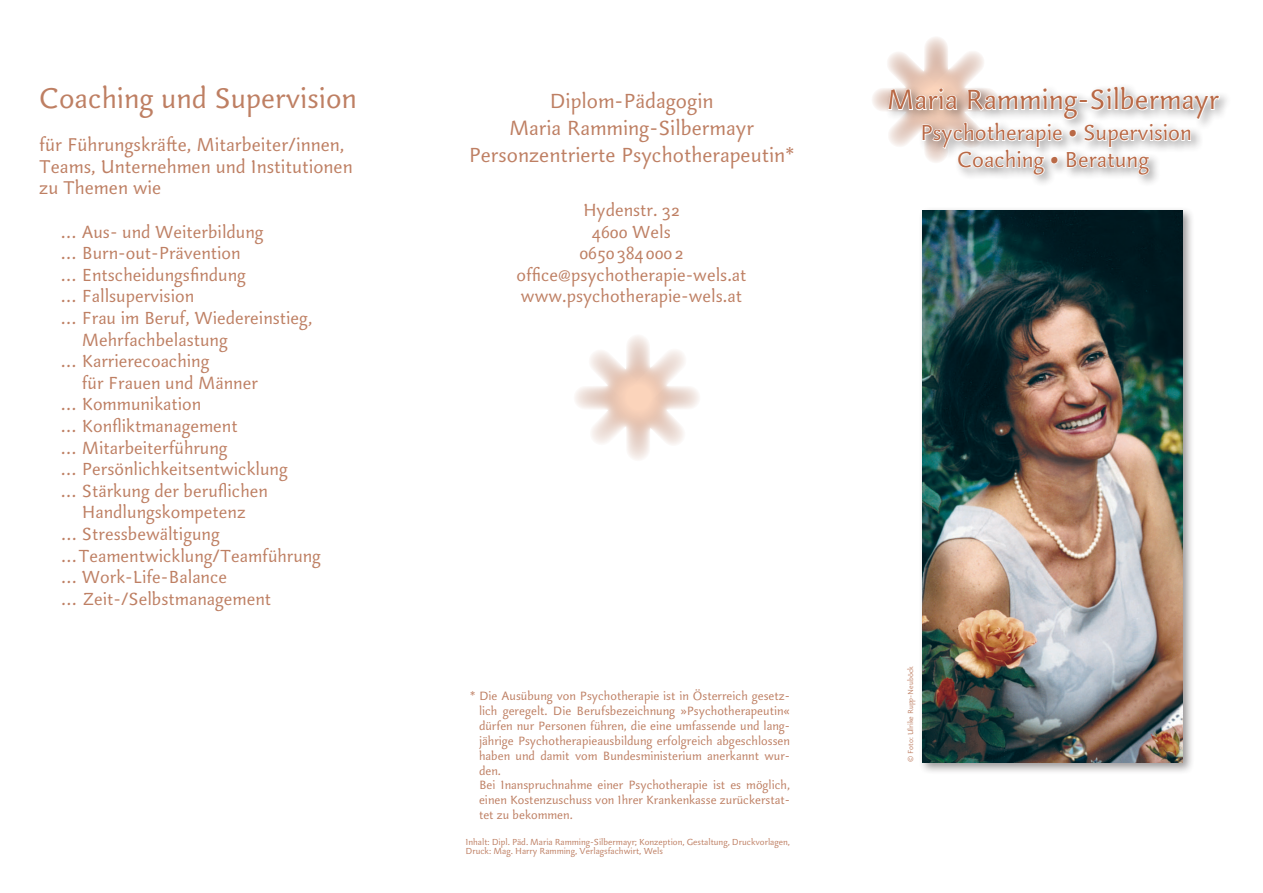
<style>
.page{position:relative;width:1263px;height:893px;background:#fff}
.page>*{position:absolute;margin:0;border:0;box-sizing:border-box;transform-origin:0 0}
.t1{font:29.1px "Veronika LT Std";color:#be7f63}
.t2{font:28.5px "Veronika LT Std";color:#b96946}
.t3{font:22.2px/26.7px "Veronika LT Std";color:#b96946;text-align:center}
.t4{font:21px/27px "Veronika LT Std";color:#be7f63;text-align:center}
.t5{font:19.05px/21.6px "Veronika LT Std";color:#be7f63}
.t6{font:18px/21.6px "Veronika LT Std";color:#be7f63;text-align:center}
.t7{font:12.3px/14.9px "Veronika LT Std";color:#be7f63}
.t8{font:9px/9px "Veronika LT Std";color:#be7f63}
.t9{font:7.5px "Veronika LT Std";color:#be7f63}
</style>
<div class="page">
<svg style="left:924px;top:36px;width:24px;height:127px"></svg>
<svg style="left:872px;top:50px;width:349px;height:128px"></svg>
<div style="left:918px;top:206px;width:277px;height:568px;background:#231f20;opacity:.46"></div>
<img style="left:922px;top:210px;width:260px;height:552px">
<svg style="left:575px;top:336px;width:124px;height:124px"></svg>
<h1 class="t1" style="left:39px;top:81px;width:319px">Coaching und Supervision</h1>
<p class="t5" style="left:39px;top:135px;width:315px">für Führungskräfte, Mitarbeiter/innen,<br>Teams, Unternehmen und Institutionen zu Themen wie</p>
<p class="t6" style="left:60px;top:222px;width:205px">… Aus- und Weiterbildung</p>
<p class="t6" style="left:60px;top:243px;width:182px">… Burn-out-Prävention</p>
<p class="t6" style="left:60px;top:265px;width:187px">… Entscheidungsfindung</p>
<p class="t6" style="left:61px;top:287px;width:135px">… Fallsupervision</p>
<p class="t6" style="left:61px;top:308px;width:253px">… Frau im Beruf, Wiedereinstieg,</p>
<p class="t6" style="left:82px;top:330px;width:147px">Mehrfachbelastung</p>
<p class="t6" style="left:61px;top:351px;width:150px">… Karrierecoaching</p>
<p class="t6" style="left:82px;top:373px;width:178px">für Frauen und Männer</p>
<p class="t6" style="left:61px;top:395px;width:142px">… Kommunikation</p>
<p class="t6" style="left:61px;top:416px;width:179px">… Konfliktmanagement</p>
<p class="t6" style="left:61px;top:438px;width:169px">… Mitarbeiterführung</p>
<p class="t6" style="left:61px;top:459px;width:229px">… Persönlichkeitsentwicklung</p>
<p class="t6" style="left:61px;top:481px;width:209px">… Stärkung der beruflichen</p>
<p class="t6" style="left:82px;top:503px;width:165px">Handlungskompetenz</p>
<p class="t6" style="left:61px;top:524px;width:161px">… Stressbewältigung</p>
<p class="t6" style="left:61px;top:546px;width:262px">…Teamentwicklung/Teamführung</p>
<p class="t6" style="left:61px;top:567px;width:168px">… Work-Life-Balance</p>
<p class="t6" style="left:61px;top:589px;width:212px">… Zeit-/Selbstmanagement</p>
<p class="t4" style="left:469px;top:89px;width:327px">Diplom-Pädagogin<br>Maria Ramming-Silbermayr<br>Personzentrierte Psychotherapeutin*</p>
<p class="t6" style="left:516px;top:200px;width:232px">Hydenstr. 32<br>4600 Wels<br>0650 384 000 2 office@psychotherapie-wels.at www.psychotherapie-wels.at</p>
<h2 class="t2" style="left:887px;top:83px;width:334px">Maria Ramming-Silbermayr</h2>
<p class="t3" style="left:920px;top:121px;width:273px">Psychotherapie • Supervision<br>Coaching • Beratung</p>
<p class="t7" style="left:479px;top:689px;width:313px;text-indent:-9px">* Die Ausübung von Psychotherapie ist in Österreich gesetz&shy;lich geregelt. Die Berufsbezeichnung »Psychotherapeutin« dürfen nur Personen führen, die eine umfassende und lang&shy;jährige Psychotherapieausbildung erfolgreich abgeschlossen haben und damit vom Bundesministerium anerkannt wur&shy;den.<br>Bei Inanspruchnahme einer Psychotherapie ist es möglich, einen Kostenzuschuss von Ihrer Krankenkasse zurückerstat&shy;tet zu bekommen.</p>
<p class="t8" style="left:465px;top:838px;width:326px">Inhalt: Dipl. Päd. Maria Ramming-Silbermayr; Konzeption, Gestaltung, Druckvorlagen,<br>Druck: Mag. Harry Ramming, Verlagsfachwirt, Wels</p>
<p class="t9" style="left:906px;top:762px;width:98px;rotate:-90deg">© Foto: Ulrike Rupp-Neuböck</p>
</div>
